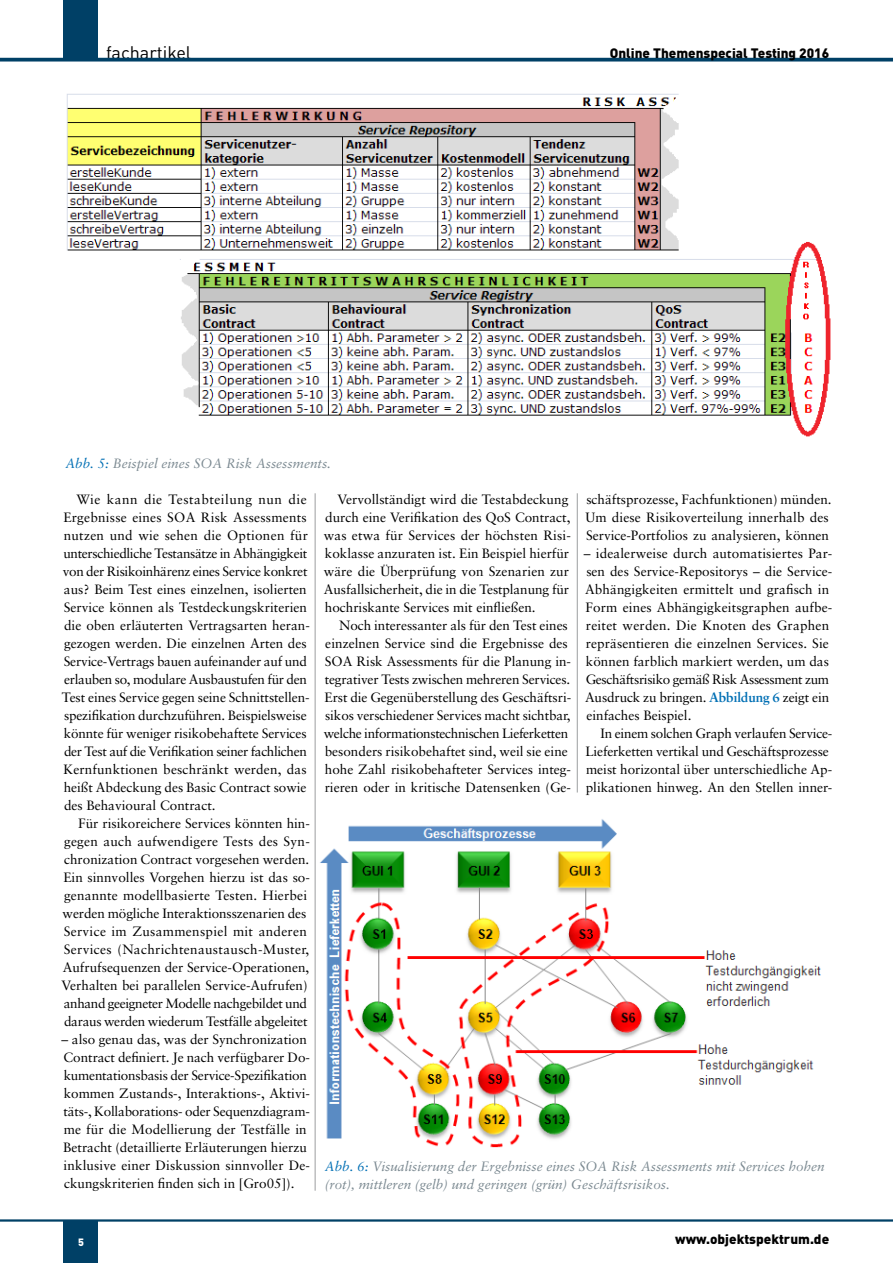
<style>
.page{position:relative;width:893px;height:1263px;background:#fff}
.page>*{position:absolute;margin:0;border:0;box-sizing:border-box;transform-origin:0 0}
.t1{font:18px "DINOT";color:#000}
.t2{font:13.5px/18px "Sabon LT";color:#000}
.t3{font:italic 13.5px/18px "Sabon LT";color:#7b8991}
.t4{font:900 13.5px "DINOT";color:#000}
.t5{font:900 10.5px "DINOT";color:#fff}
.s1{color:#006fb4}
.s2{font-weight:700;color:#006fb4}
</style>
<div class="page">
<div style="left:64px;top:1220px;width:34px;height:43px;background:#004066"></div>
<div style="left:64px;top:0;width:34px;height:58px;background:#004066"></div>
<svg style="left:0;top:58px;width:893px;height:4px;background:#1e5678"></svg>
<hr style="left:0;top:1219px;width:893px;height:2px;background:#004066">
<img style="left:320px;top:819px;width:501px;height:329px">
<hr style="left:577px;top:493px;width:1px;height:299px;background:#9c9e9f">
<hr style="left:315px;top:493px;width:1px;height:698px;background:#9c9e9f">
<img style="left:67px;top:94px;width:764px;height:343px">
<h1 class="t1" style="left:106px;top:41px;width:87px">fachartikel</h1>
<p class="t3" style="left:65px;top:455px;width:267px"><span class="s1">Abb. 5:</span> Beispiel eines SOA Risk Assessments.</p>
<p class="t4" style="left:610px;top:44px;width:221px">Online Themenspecial Testing 2016</p>
<p class="t2" style="left:62px;top:490px;width:249px;text-indent:15px">Wie kann die Testabteilung nun die Ergebnisse eines SOA Risk Assessments nutzen und wie sehen die Optionen für unterschiedliche Testansätze in Abhängigkeit von der Risikoinhärenz eines Service konkret aus? Beim Test eines einzelnen, isolierten Service können als Testdeckungskriterien die oben erläuterten Vertragsarten heran&shy;gezogen werden. Die einzelnen Arten des Service-Vertrags bauen aufeinander auf und erlauben so, modulare Ausbaustufen für den Test eines Service gegen seine Schnittstellen&shy;spezifikation durchzuführen. Beispielsweise könnte für weniger risikobehaftete Services der Test auf die Verifikation seiner fachlichen Kernfunktionen beschränkt werden, das heißt Abdeckung des Basic Contract sowie des Behavioural Contract.</p>
<p class="t2" style="left:62px;top:814px;width:250px;text-indent:17px">Für risikoreichere Services könnten hin&shy;gegen auch aufwendigere Tests des Syn&shy;chronization Contract vorgesehen werden.<br>Ein sinnvolles Vorgehen hierzu ist das so&shy;genannte modellbasierte Testen. Hierbei werden mögliche Interaktionsszenarien des Service im Zusammenspiel mit anderen Services (Nachrichtenaustausch-Muster, Aufrufsequenzen der Service-Operationen, Verhalten bei parallelen Service-Aufrufen) anhand geeigneter Modelle nachgebildet und daraus werden wiederum Testfälle abgeleitet</p>
<p class="t2" style="left:62px;top:1030px;width:250px">– also genau das, was der Synchronization Contract definiert. Je nach verfügbarer Do&shy;kumentationsbasis der Service-Spezifikation kommen Zustands-, Interaktions-, Aktivi&shy;täts-, Kollaborations- oder Sequenzdiagram&shy;me für die Modellierung der Testfälle in Betracht (detaillierte Erläuterungen hierzu inklusive einer Diskussion sinnvoller De&shy;ckungskriterien finden sich in [Gro05]).</p>
<p class="t2" style="left:324px;top:491px;width:249px;text-indent:14px">Vervollständigt wird die Testabdeckung durch eine Verifikation des QoS Contract, was etwa für Services der höchsten Risi&shy;koklasse anzuraten ist. Ein Beispiel hierfür wäre die Überprüfung von Szenarien zur Ausfallsicherheit, die in die Testplanung für hochriskante Services mit einfließen.</p>
<p class="t2" style="left:324px;top:616px;width:249px;text-indent:15px">Noch interessanter als für den Test eines einzelnen Service sind die Ergebnisse des SOA Risk Assessments für die Planung in&shy;tegrativer Tests zwischen mehreren Services.<br>Erst die Gegenüberstellung des Geschäftsri&shy;sikos verschiedener Services macht sichtbar, welche informationstechnischen Lieferketten besonders risikobehaftet sind, weil sie eine hohe Zahl risikobehafteter Services integ&shy;rieren oder in kritische Datensenken (Ge-</p>
<p class="t2" style="left:586px;top:491px;width:248px">schäftsprozesse, Fachfunktionen) münden.<br>Um diese Risikoverteilung innerhalb des<br>Service-Portfolios zu analysieren, können</p>
<p class="t2" style="left:584px;top:545px;width:250px">– idealerweise durch automatisiertes Par&shy;sen des Service-Repositorys – die Service-Abhängigkeiten ermittelt und grafisch in Form eines Abhängigkeitsgraphen aufbe&shy;reitet werden. Die Knoten des Graphen repräsentieren die einzelnen Services. Sie können farblich markiert werden, um das Geschäftsrisiko gemäß Risk Assessment zum Ausdruck zu bringen. <span class="s2">Abbildung 6</span> zeigt ein einfaches Beispiel.</p>
<p class="t2" style="left:586px;top:725px;width:248px;text-indent:15px">In einem solchen Graph verlaufen Service-Lieferketten vertikal und Geschäftsprozesse meist horizontal über unterschiedliche Ap&shy;plikationen hinweg. An den Stellen inner-</p>
<p class="t3" style="left:325px;top:1157px;width:501px"><span class="s1">Abb. 6:</span> Visualisierung der Ergebnisse eines SOA Risk Assessments mit Services hohen (rot), mittleren (gelb) und geringen (grün) Geschäftsrisikos.</p>
<p class="t5" style="left:78px;top:1235px;width:7px">5</p>
<p class="t4" style="left:675px;top:1230px;width:156px">www.objektspektrum.de</p>
</div>
